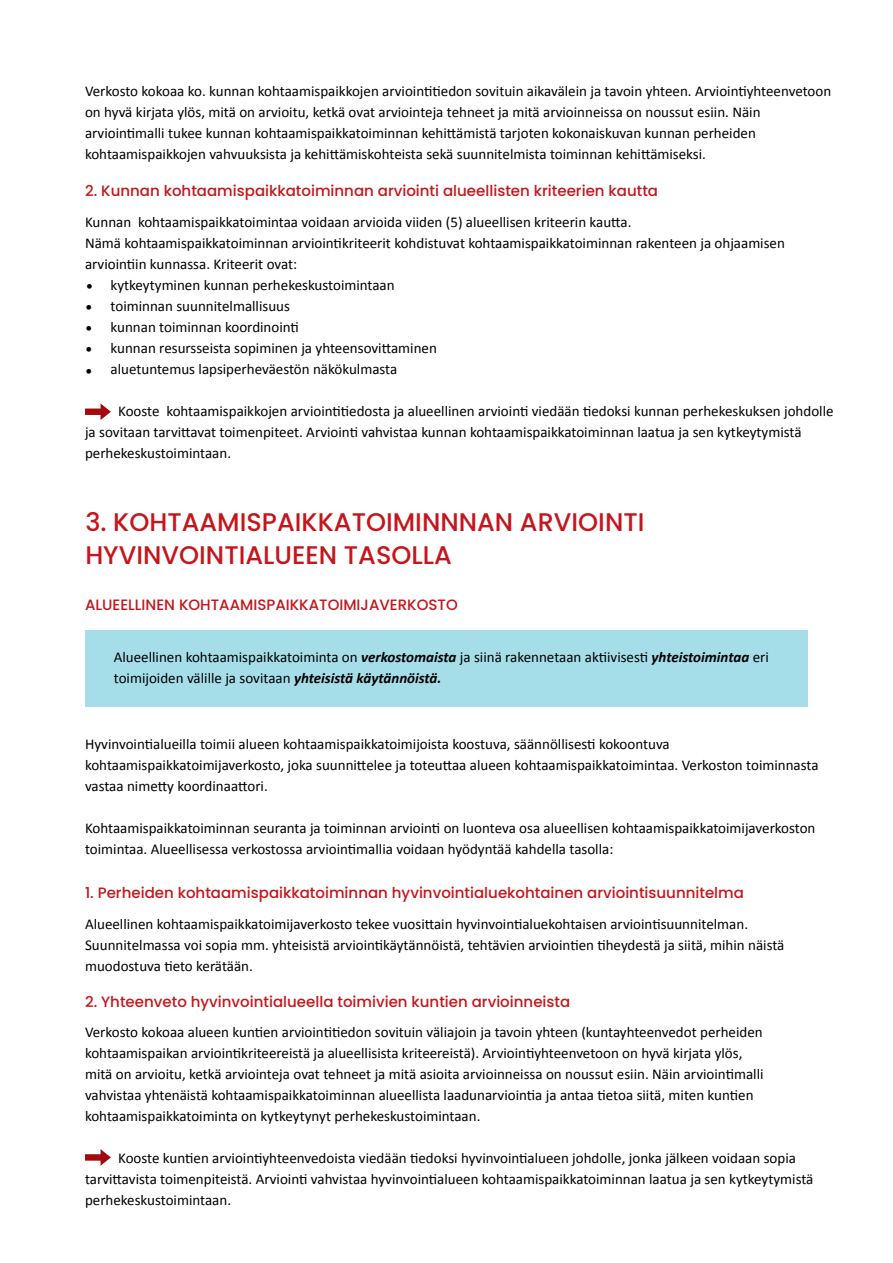
<style>
.page{position:relative;width:893px;height:1263px;background:#fff}
.page>*{position:absolute;margin:0;border:0;box-sizing:border-box;transform-origin:0 0}
.t1{font:500 25.5px/33px "Poppins";color:#c4161c}
.t2{font:15px/21px "Calibri";color:#000}
.t3{font:500 15px "Poppins";color:#c4161c}
.s1{font-weight:700;font-style:italic}
</style>
<div class="page">
<svg style="left:85px;top:403px;width:26px;height:17px"></svg>
<div style="left:85px;top:630px;width:723px;height:77px;background:#a5dee9"></div>
<svg style="left:85px;top:1149px;width:26px;height:17px"></svg>
<p class="t2" style="left:85px;top:80px;width:748px">Verkosto kokoaa ko. kunnan kohtaamispaikkojen arviointitiedon sovituin aikavälein ja tavoin yhteen. Arviointiyhteenvetoon on hyvä kirjata ylös, mitä on arvioitu, ketkä ovat arviointeja tehneet ja mitä arvioinneissa on noussut esiin. Näin arviointimalli tukee kunnan kohtaamispaikkatoiminnan kehittämistä tarjoten kokonaiskuvan kunnan perheiden kohtaamispaikkojen vahvuuksista ja kehittämiskohteista sekä suunnitelmista toiminnan kehittämiseksi.</p>
<p class="t3" style="left:85px;top:182px;width:575px">2. Kunnan kohtaamispaikkatoiminnan arviointi alueellisten kriteerien kautta</p>
<p class="t2" style="left:85px;top:211px;width:701px">Kunnan kohtaamispaikkatoimintaa voidaan arvioida viiden (5) alueellisen kriteerin kautta.<br>Nämä kohtaamispaikkatoiminnan arviointikriteerit kohdistuvat kohtaamispaikkatoiminnan rakenteen ja ohjaamisen arviointiin kunnassa. Kriteerit ovat:</p>
<p class="t2" style="left:86px;top:274px;width:311px">• kytkeytyminen kunnan perhekeskustoimintaan</p>
<p class="t2" style="left:85px;top:295px;width:206px">• toiminnan suunnitelmallisuus</p>
<p class="t2" style="left:85px;top:316px;width:215px">• kunnan toiminnan koordinointi</p>
<p class="t2" style="left:85px;top:337px;width:353px">• kunnan resursseista sopiminen ja yhteensovittaminen</p>
<p class="t2" style="left:85px;top:358px;width:314px">• aluetuntemus lapsiperheväestön näkökulmasta</p>
<p class="t2" style="left:85px;top:400px;width:750px;text-indent:33px">Kooste kohtaamispaikkojen arviointitiedosta ja alueellinen arviointi viedään tiedoksi kunnan perhekeskuksen johdolle ja sovitaan tarvittavat toimenpiteet. Arviointi vahvistaa kunnan kohtaamispaikkatoiminnan laatua ja sen kytkeytymistä perhekeskustoimintaan.</p>
<h1 class="t1" style="left:85px;top:505px;width:561px">3. KOHTAAMISPAIKKATOIMINNNAN ARVIOINTI<br>HYVINVOINTIALUEEN TASOLLA</h1>
<p class="t3" style="left:85px;top:596px;width:374px">ALUEELLINEN KOHTAAMISPAIKKATOIMIJAVERKOSTO</p>
<p class="t2" style="left:114px;top:646px;width:656px">Alueellinen kohtaamispaikkatoiminta on <span class="s1">verkostomaista</span> ja siinä rakennetaan aktiivisesti <span class="s1">yhteistoimintaa</span> eri toimijoiden välille ja sovitaan <span class="s1">yhteisistä käytännöistä.</span></p>
<p class="t2" style="left:85px;top:733px;width:735px">Hyvinvointialueilla toimii alueen kohtaamispaikkatoimijoista koostuva, säännöllisesti kokoontuva kohtaamispaikkatoimijaverkosto, joka suunnittelee ja toteuttaa alueen kohtaamispaikkatoimintaa. Verkoston toiminnasta vastaa nimetty koordinaattori.</p>
<p class="t2" style="left:85px;top:817px;width:732px">Kohtaamispaikkatoiminnan seuranta ja toiminnan arviointi on luonteva osa alueellisen kohtaamispaikkatoimijaverkoston toimintaa. Alueellisessa verkostossa arviointimallia voidaan hyödyntää kahdella tasolla:</p>
<p class="t3" style="left:85px;top:884px;width:660px">1. Perheiden kohtaamispaikkatoiminnan hyvinvointialuekohtainen arviointisuunnitelma</p>
<p class="t2" style="left:85px;top:913px;width:701px">Alueellinen kohtaamispaikkatoimijaverkosto tekee vuosittain hyvinvointialuekohtaisen arviointisuunnitelman.<br>Suunnitelmassa voi sopia mm. yhteisistä arviointikäytännöistä, tehtävien arviointien tiheydestä ja siitä, mihin näistä muodostuva tieto kerätään.</p>
<p class="t3" style="left:85px;top:993px;width:487px">2. Yhteenveto hyvinvointialueella toimivien kuntien arvioinneista</p>
<p class="t2" style="left:85px;top:1021px;width:680px">Verkosto kokoaa alueen kuntien arviointitiedon sovituin väliajoin ja tavoin yhteen (kuntayhteenvedot perheiden kohtaamispaikan arviointikriteereistä ja alueellisista kriteereistä). Arviointiyhteenvetoon on hyvä kirjata ylös, mitä on arvioitu, ketkä arviointeja ovat tehneet ja mitä asioita arvioinneissa on noussut esiin. Näin arviointimalli vahvistaa yhtenäistä kohtaamispaikkatoiminnan alueellista laadunarviointia ja antaa tietoa siitä, miten kuntien kohtaamispaikkatoiminta on kytkeytynyt perhekeskustoimintaan.</p>
<p class="t2" style="left:85px;top:1147px;width:730px;text-indent:33px">Kooste kuntien arviointiyhteenvedoista viedään tiedoksi hyvinvointialueen johdolle, jonka jälkeen voidaan sopia tarvittavista toimenpiteistä. Arviointi vahvistaa hyvinvointialueen kohtaamispaikkatoiminnan laatua ja sen kytkeytymistä perhekeskustoimintaan.</p>
</div>
